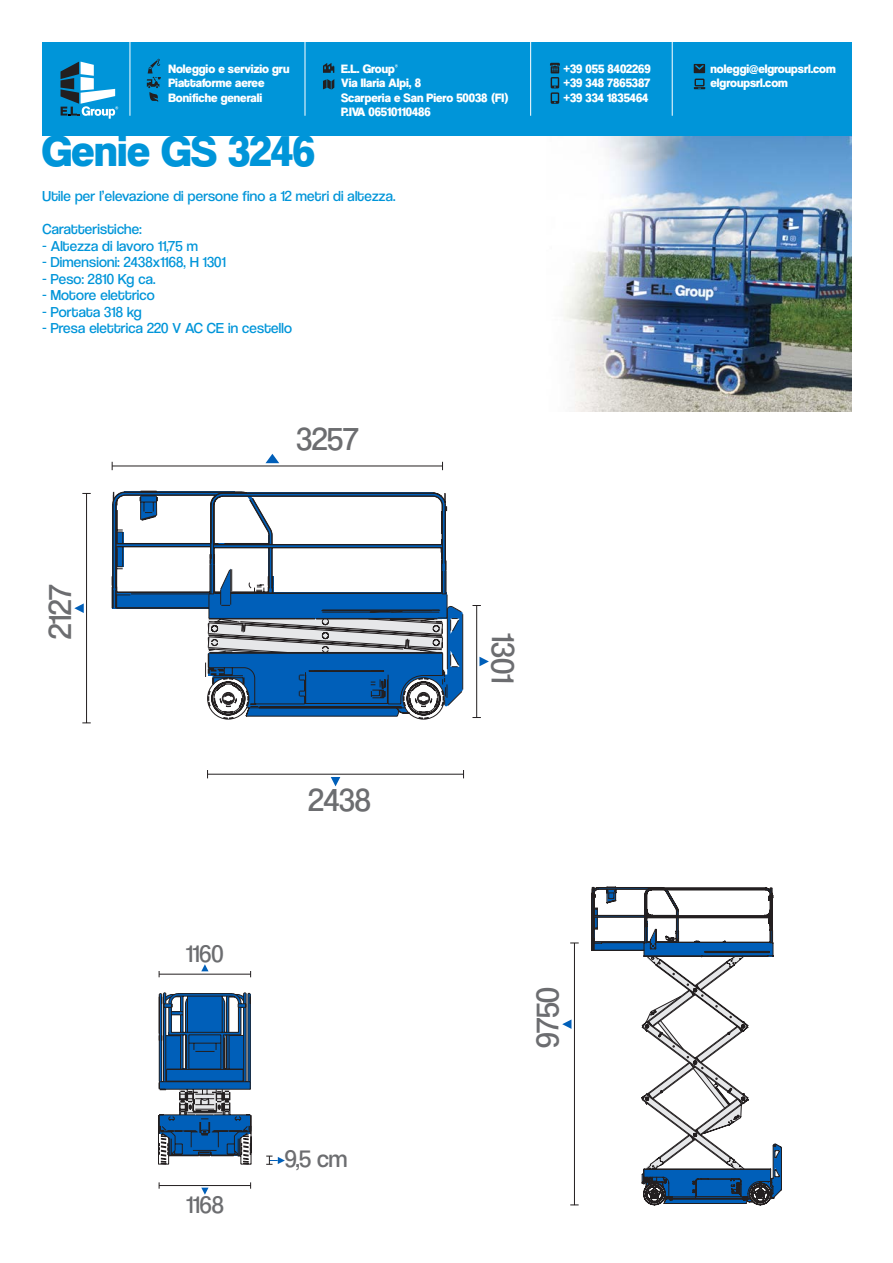
<style>
.page{position:relative;width:893px;height:1263px;background:#fff}
.page>*{position:absolute;margin:0;border:0;box-sizing:border-box;transform-origin:0 0}
.t1{font:45px "Coolvetica Hv";color:#0095d9}
.t2{font:33.15px "Coolvetica Bk";color:#6c6d70}
.t3{font:32.55px "Coolvetica Bk";color:#6c6d70}
.t4{font:24.9px "Coolvetica Bk";color:#6c6d70}
.t5{font:15px "Coolvetica Bk";letter-spacing:.015em;color:#0095d9}
.t6{font:12.6px/14.2px "Coolvetica Hv";color:#fff}
</style>
<div class="page">
<img style="left:564px;top:136px;width:288px;height:276px">
<svg style="left:445px;top:594px;width:18px;height:113px"></svg>
<svg style="left:113px;top:492px;width:332px;height:227px"></svg>
<hr style="left:112px;top:466px;width:331px;height:1px;background:#231f20">
<svg style="left:266px;top:454px;width:13px;height:9px"></svg>
<hr style="left:86px;top:493px;width:1px;height:230px;background:#231f20">
<svg style="left:74px;top:603px;width:10px;height:10px"></svg>
<svg style="left:479px;top:657px;width:10px;height:9px"></svg>
<hr style="left:476px;top:605px;width:1px;height:112px;background:#231f20">
<hr style="left:208px;top:774px;width:255px;height:1px;background:#231f20">
<svg style="left:331px;top:777px;width:9px;height:9px"></svg>
<svg style="left:158px;top:993px;width:93px;height:171px"></svg>
<hr style="left:159px;top:974px;width:92px;height:1px;background:#231f20">
<svg style="left:201px;top:964px;width:8px;height:7px"></svg>
<hr style="left:159px;top:1185px;width:92px;height:1px;background:#231f20">
<svg style="left:201px;top:1187px;width:8px;height:8px"></svg>
<svg style="left:266px;top:1156px;width:19px;height:9px"></svg>
<svg style="left:591px;top:887px;width:191px;height:318px"></svg>
<svg style="left:592px;top:887px;width:178px;height:312px"></svg>
<hr style="left:574px;top:943px;width:1px;height:262px;background:#231f20">
<svg style="left:562px;top:1019px;width:9px;height:10px"></svg>
<div style="left:43px;top:43px;width:809px;height:93px;background:#0095d9"></div>
<svg style="left:694px;top:64px;width:11px;height:9px"></svg>
<svg style="left:550px;top:63px;width:10px;height:41px"></svg>
<svg style="left:323px;top:63px;width:11px;height:10px"></svg>
<svg style="left:323px;top:79px;width:11px;height:11px"></svg>
<hr style="left:530px;top:40px;width:1px;height:76px;background:#fff">
<hr style="left:130px;top:40px;width:1px;height:76px;background:#fff">
<hr style="left:305px;top:40px;width:1px;height:76px;background:#fff">
<hr style="left:672px;top:40px;width:1px;height:76px;background:#fff">
<svg style="left:694px;top:79px;width:11px;height:10px"></svg>
<svg style="left:147px;top:59px;width:14px;height:42px"></svg>
<svg style="left:61px;top:62px;width:57px;height:57px"></svg>
<p class="t6" style="left:168px;top:62px;width:122px">Noleggio e servizio gru<br>Piattaforme aeree<br>Bonifiche generali</p>
<p class="t6" style="left:341px;top:62px;width:169px">E.L. Group<br>Via Ilaria Alpi, 8<br>Scarperia e San Piero 50038 (FI)<br>P.IVA 06510110486</p>
<h1 class="t1" style="left:42px;top:124px;width:275px">Genie GS 3246</h1>
<p class="t5" style="left:43px;top:188px;width:354px">Utile per l’elevazione di persone fino a 12 metri di altezza.</p>
<p class="t5" style="left:43px;top:221px;width:101px">Caratteristiche:</p>
<p class="t5" style="left:43px;top:237px;width:157px">- Altezza di lavoro 11,75 m</p>
<p class="t5" style="left:43px;top:254px;width:185px">- Dimensioni: 2438x1168, H 1301</p>
<p class="t5" style="left:43px;top:270px;width:114px">- Peso: 2810 Kg ca.</p>
<p class="t5" style="left:43px;top:287px;width:114px">- Motore elettrico</p>
<p class="t5" style="left:43px;top:303px;width:100px">- Portata 318 kg</p>
<p class="t5" style="left:43px;top:320px;width:251px">- Presa elettrica 220 V AC CE in cestello</p>
<h2 class="t2" style="left:296px;top:420px;width:64px">3257</h2>
<p class="t6" style="left:563px;top:62px;width:89px;text-align:justify">+39 055 8402269 +39 348 7865387 +39 334 1835464</p>
<p class="t6" style="left:710px;top:62px;width:127px">noleggi@elgroupsrl.com elgroupsrl.com</p>
<h2 class="t2" style="left:41px;top:639px;width:56px;rotate:-90deg">2127</h2>
<h3 class="t4" style="left:186px;top:939px;width:39px">1160</h3>
<h2 class="t2" style="left:309px;top:781px;width:64px">2438</h2>
<h3 class="t4" style="left:186px;top:1190px;width:39px">1168</h3>
<h3 class="t4" style="left:285px;top:1144px;width:64px">9,5 cm</h3>
<h2 class="t2" style="left:523px;top:634px;width:51px;rotate:91deg">1301</h2>
<h3 class="t3" style="left:529px;top:1048px;width:63px;rotate:-90deg">9750</h3>
</div>
